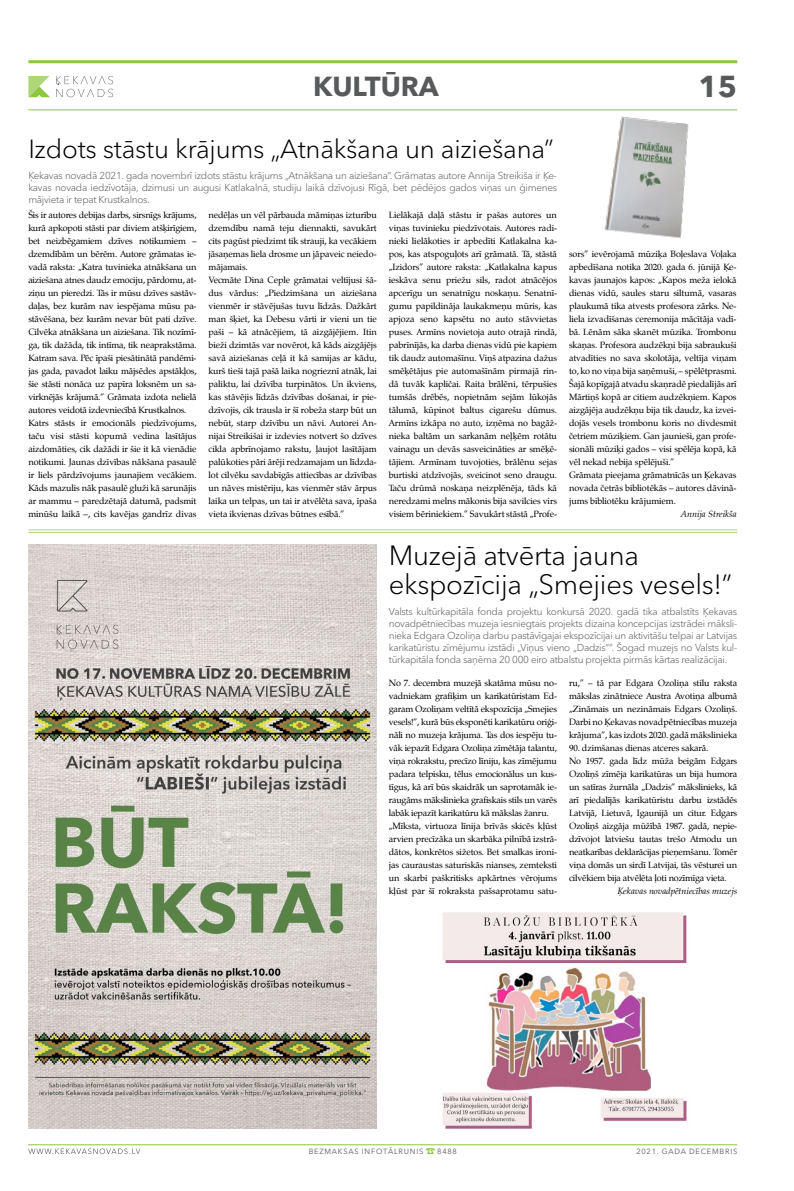
<style>
.page{position:relative;width:794px;height:1191px;background:#fff}
.page>*{position:absolute;margin:0;border:0;box-sizing:border-box;transform-origin:0 0}
.t1{font:700 30px "Avenir Next Cyr";color:#58595b}
.t2{font:300 27.6px/29px "Avenir Next Cyr";letter-spacing:-.01em;color:#000}
.t3{font:700 27.3px "Avenir Next Cyr";color:#58595b}
.t4{font:300 26px "Avenir Next Cyr";letter-spacing:-.01em;color:#000}
.t5{font:14px "Dienbats";color:#8dc63f}
.t6{font:300 10px/12px "Avenir Next Cyr";letter-spacing:-.025em;color:#58595b;text-align:justify}
.t7{font:9px/13px "Zapf Calligraphic 801 TL";letter-spacing:-.01em;color:#000}
.t8{font:italic 9px "Zapf Calligraphic 801 TL";color:#000}
.t9{font:7.5px "Avenir Next Cyr";letter-spacing:.1em;color:#58595b}
</style>
<div class="page">
<hr style="left:28px;top:1144px;width:709px;height:1px;background:#8dc63f">
<hr style="left:28px;top:60px;width:709px;height:3px;background:#8dc63f">
<hr style="left:28px;top:109px;width:709px;height:1px;background:#8dc63f">
<svg style="left:28px;top:76px;width:22px;height:21px"></svg>
<svg style="left:56px;top:76px;width:57px;height:21px"></svg>
<svg style="left:28px;top:1148px;width:112px;height:6px"></svg>
<hr style="left:28px;top:529px;width:709px;height:1px;background:#afd779">
<hr style="left:28px;top:532px;width:709px;height:1px;background:#afd779">
<img style="left:28px;top:544px;width:349px;height:584px">
<img style="left:442px;top:912px;width:245px;height:217px">
<img style="left:604px;top:116px;width:85px;height:122px">
<h3 class="t3" style="left:313px;top:70px;width:127px">KULTŪRA</h3>
<h1 class="t1" style="left:698px;top:68px;width:40px">15</h1>
<h3 class="t4" style="left:28px;top:133px;width:527px">Izdots stāstu krājums „Atnākšana un aiziešana”</h3>
<p class="t6" style="left:28px;top:169px;width:530px">Ķekavas novadā 2021. gada novembrī izdots stāstu krājums „Atnākšana un aiziešana”. Grāmatas autore Annija Streikiša ir Ķe&shy;kavas novada iedzīvotāja, dzimusi un augusi Katlakalnā, studiju laikā dzīvojusi Rīgā, bet pēdējos gados viņas un ģimenes mājvieta ir tepat Krustkalnos.</p>
<p class="t7" style="left:28px;top:208px;width:170px">Šis ir autores debijas darbs, sirsnīgs krājums, kurā apkopoti stāsti par diviem atšķirīgiem, bet neizbēgamiem dzīves notikumiem – dzemdībām un bērēm. Autore grāmatas ie&shy;vadā raksta: „Katra tuvinieka atnākšana un aiziešana atnes daudz emociju, pārdomu, at&shy;ziņu un pieredzi. Tās ir mūsu dzīves sastāv&shy;daļas, bez kurām nav iespējama mūsu pa&shy;stāvēšana, bez kurām nevar būt pati dzīve.<br>Cilvēka atnākšana un aiziešana. Tik nozīmī&shy;ga, tik dažāda, tik intīma, tik neaprakstāma.<br>Katram sava. Pēc īpaši piesātinātā pandēmi&shy;jas gada, pavadot laiku mājsēdes apstākļos, šie stāsti nonāca uz papīra loksnēm un sa&shy;virknējās krājumā.” Grāmata izdota nelielā autores veidotā izdevniecībā Krustkalnos.<br>Katrs stāsts ir emocionāls piedzīvojums, taču visi stāsti kopumā vedina lasītājus aizdomāties, cik dažādi ir šie it kā vienādie notikumi. Jaunas dzīvības nākšana pasaulē ir liels pārdzīvojums jaunajiem vecākiem.<br>Kāds mazulis nāk pasaulē gluži kā sarunājis ar mammu – paredzētajā datumā, padsmit minūšu laikā –, cits kavējas gandrīz divas</p>
<p class="t7" style="left:209px;top:208px;width:170px">nedēļas un vēl pārbauda māmiņas izturību dzemdību namā teju diennakti, savukārt cits pagūst piedzimt tik strauji, ka vecākiem jāsaņemas liela drosme un jāpaveic neiedo&shy;mājamais.<br>Vecmāte Dina Ceple grāmatai veltījusi šā&shy;dus vārdus: „Piedzimšana un aiziešana vienmēr ir stāvējušas tuvu līdzās. Dažkārt man šķiet, ka Debesu vārti ir vieni un tie paši – kā atnācējiem, tā aizgājējiem. Itin bieži dzimtās var novērot, kā kāds aizgājējs savā aiziešanas ceļā it kā samijas ar kādu, kurš tieši tajā pašā laika nogrieznī atnāk, lai paliktu, lai dzīvība turpinātos. Un ikviens, kas stāvējis līdzās dzīvības došanai, ir pie&shy;dzīvojis, cik trausla ir šī robeža starp būt un nebūt, starp dzīvību un nāvi. Autorei An&shy;nijai Streikišai ir izdevies notvert šo dzīves cikla apbrīnojamo rakstu, ļaujot lasītājam palūkoties pāri ārēji redzamajam un līdzda&shy;lot cilvēku savdabīgās attiecības ar dzīvības un nāves mistēriju, kas vienmēr stāv ārpus laika un telpas, un tai ir atvēlēta sava, īpaša vieta ikvienas dzīvas būtnes esībā.”</p>
<p class="t7" style="left:389px;top:208px;width:170px;text-align:justify">Lielākajā daļā stāstu ir pašas autores un viņas tuvinieku piedzīvotais. Autores radi&shy;nieki lielākoties ir apbedīti Katlakalna ka&shy;pos, kas atspoguļots arī grāmatā. Tā, stāstā „Izidors” autore raksta: „Katlakalna kapus ieskāva senu priežu sils, radot atnācējos apcerīgu un senatnīgu noskaņu. Senatnī&shy;gumu papildināja laukakmeņu mūris, kas apjoza seno kapsētu no auto stāvvietas puses. Armīns novietoja auto otrajā rindā, pabrīnījās, ka darba dienas vidū pie kapiem tik daudz automašīnu. Viņš atpazina dažus smēķētājus pie automašīnām pirmajā rin&shy;dā tuvāk kapličai. Raita brālēni, tērpušies tumšās drēbēs, nopietnām sejām lūkojās tālumā, kūpinot baltus cigarešu dūmus.<br>Armīns izkāpa no auto, izņēma no bagāž&shy;nieka baltām un sarkanām neļķēm rotātu vainagu un devās sasveicināties ar smēķē&shy;tājiem. Armīnam tuvojoties, brālēnu sejas burtiski atdzīvojās, sveicinot seno draugu.<br>Taču drūmā noskaņa neizplēnēja, tāds kā neredzami melns mākonis bija savilcies virs visiem bēriniekiem.” Savukārt stāstā „Profe-</p>
<p class="t7" style="left:569px;top:247px;width:169px">sors” ievērojamā mūziķa Boļeslava Voļaka apbedīšana notika 2020. gada 6. jūnijā Ķe&shy;kavas jaunajos kapos: „Kapos meža ielokā dienas vidū, saules staru siltumā, vasaras plaukumā tika atvests profesora zārks. Ne&shy;liela izvadīšanas ceremonija mācītāja vadī&shy;bā. Lēnām sāka skanēt mūzika. Trombonu skaņas. Profesora audzēkņi bija sabraukuši atvadīties no sava skolotāja, veltīja viņam to, ko no viņa bija saņēmuši, – spēlētprasmi.<br>Šajā kopīgajā atvadu skaņradē piedalījās arī Mārtiņš kopā ar citiem audzēkņiem. Kapos aizgājēja audzēkņu bija tik daudz, ka izvei&shy;dojās vesels trombonu koris no divdesmit četriem mūziķiem. Gan jaunieši, gan profe&shy;sionāli mūziķi gados – visi spēlēja kopā, kā vēl nekad nebija spēlējuši.”<br>Grāmata pieejama grāmatnīcās un Ķekavas novada četrās bibliotēkās – autores dāvinā&shy;jums bibliotēku krājumiem.</p>
<p class="t8" style="left:681px;top:508px;width:57px">Annija Streikša</p>
<h2 class="t2" style="left:389px;top:541px;width:345px">Muzejā atvērta jauna ekspozīcija „Smejies vesels!”</h2>
<p class="t6" style="left:389px;top:605px;width:350px">Valsts kultūrkapitāla fonda projektu konkursā 2020. gadā tika atbalstīts Ķekavas novadpētniecības muzeja iesniegtais projekts dizaina koncepcijas izstrādei māksli&shy;nieka Edgara Ozoliņa darbu pastāvīgajai ekspozīcijai un aktivitāšu telpai ar Latvijas karikatūristu zīmējumu izstādi „Viņus vieno „Dadzis””. Šogad muzejs no Valsts kul&shy;tūrkapitāla fonda saņēma 20 000 eiro atbalstu projekta pirmās kārtas realizācijai.</p>
<p class="t7" style="left:389px;top:676px;width:170px">No 7. decembra muzejā skatāma mūsu no&shy;vadniekam grafiķim un karikatūristam Ed&shy;garam Ozoliņam veltītā ekspozīcija „Smejies vesels!”, kurā būs eksponēti karikatūru oriģi&shy;nāli no muzeja krājuma. Tas dos iespēju tu&shy;vāk iepazīt Edgara Ozoliņa zīmētāja talantu, viņa rokrakstu, precīzo līniju, kas zīmējumu padara telpisku, tēlus emocionālus un kus&shy;tīgus, kā arī būs skaidrāk un saprotamāk ie&shy;raugāms mākslinieka grafiskais stils un varēs labāk iepazīt karikatūru kā mākslas žanru. „Mīksta, virtuoza līnija brīvās skicēs kļūst arvien precīzāka un skarbāka pilnībā izstrā&shy;dātos, konkrētos sižetos. Bet smalkas ironi&shy;jas cauraustas saturiskās nianses, zemteksti un skarbi paškritisks apkārtnes vērojums kļūst par šī rokraksta pašsaprotamu satu-</p>
<p class="t7" style="left:569px;top:676px;width:170px;text-align:justify">ru,” – tā par Edgara Ozoliņa stilu raksta mākslas zinātniece Austra Avotiņa albumā „Zināmais un nezināmais Edgars Ozoliņš.<br>Darbi no Ķekavas novadpētniecības muzeja krājuma”, kas izdots 2020. gadā mākslinieka</p>
<p class="t7" style="left:569px;top:741px;width:170px">90. dzimšanas dienas atceres sakarā.<br>No 1957. gada līdz mūža beigām Edgars Ozoliņš zīmēja karikatūras un bija humora un satīras žurnāla „Dadzis” mākslinieks, kā arī piedalījās karikatūristu darbu izstādēs Latvijā, Lietuvā, Igaunijā un citur. Edgars Ozoliņš aizgāja mūžībā 1987. gadā, nepie&shy;dzīvojot latviešu tautas trešo Atmodu un neatkarības deklarācijas pieņemšanu. Tomēr viņa domās un sirdī Latvijai, tās vēsturei un cilvēkiem bija atvēlēta ļoti nozīmīga vieta.</p>
<p class="t8" style="left:617px;top:885px;width:121px">Ķekavas novadpētniecības muzejs</p>
<p class="t9" style="left:309px;top:1147px;width:116px">B EZMAKSAS INFOTĀLRUNIS</p>
<p class="t9" style="left:437px;top:1147px;width:21px">8488</p>
<h3 class="t5" style="left:425px;top:1144px;width:12px">9</h3>
<p class="t9" style="left:636px;top:1147px;width:102px">2021. GADA DECEMBRIS</p>
</div>
